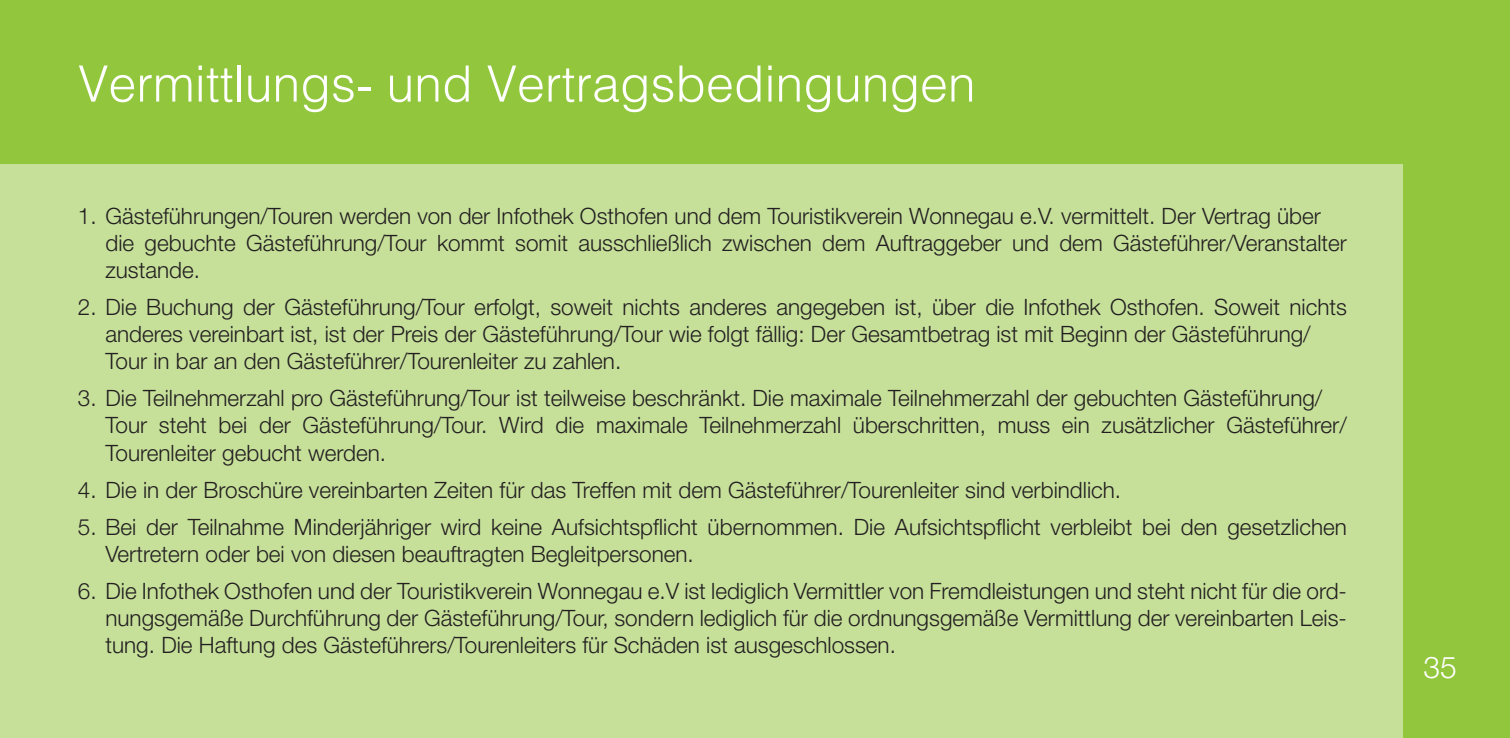
<style>
.page{position:relative;width:1510px;height:738px;background:#fff}
.page>*{position:absolute;margin:0;border:0;box-sizing:border-box;transform-origin:0 0}
.t1{font:300 50px "Helvetica";color:#fff}
.t2{font:300 30px "Helvetica Neue";color:#fff}
.t3{font:300 22.5px/27px "Helvetica Neue";color:#231f20}
</style>
<div class="page">
<div style="left:0;top:0;width:1509px;height:737px;background:#c6e09a"></div>
<div style="left:0;top:0;width:1403px;height:163px;background:#92c73d"></div>
<div style="left:1403px;top:0;width:106px;height:737px;background:#92c73d"></div>
<h1 class="t1" style="left:78px;top:41px;width:899px">Vermittlungs- und Vertragsbedingungen</h1>
<p class="t3" style="left:105px;top:202px;width:1243px;text-indent:-27px">1. Gästeführungen/Touren werden von der Infothek Osthofen und dem Touristikverein Wonnegau e.V. vermittelt. Der Vertrag über die gebuchte Gästeführung/Tour kommt somit ausschließlich zwischen dem Auftraggeber und dem Gästeführer/Veranstalter zustande.</p>
<p class="t3" style="left:105px;top:293px;width:1243px;text-indent:-27px">2. Die Buchung der Gästeführung/Tour erfolgt, soweit nichts anderes angegeben ist, über die Infothek Osthofen. Soweit nichts anderes vereinbart ist, ist der Preis der Gästeführung/Tour wie folgt fällig: Der Gesamtbetrag ist mit Beginn der Gästeführung/<br>Tour in bar an den Gästeführer/Tourenleiter zu zahlen.</p>
<p class="t3" style="left:105px;top:384px;width:1242px;text-indent:-27px">3. Die Teilnehmerzahl pro Gästeführung/Tour ist teilweise beschränkt. Die maximale Teilnehmerzahl der gebuchten Gästeführung/<br>Tour steht bei der Gästeführung/Tour. Wird die maximale Teilnehmerzahl überschritten, muss ein zusätzlicher Gästeführer/<br>Tourenleiter gebucht werden.</p>
<p class="t3" style="left:78px;top:475px;width:1044px">4. Die in der Broschüre vereinbarten Zeiten für das Treffen mit dem Gästeführer/Tourenleiter sind verbindlich.</p>
<p class="t3" style="left:105px;top:512px;width:1243px;text-indent:-27px">5. Bei der Teilnahme Minderjähriger wird keine Aufsichtspflicht übernommen. Die Aufsichtspflicht verbleibt bei den gesetzlichen<br>Vertretern oder bei von diesen beauftragten Begleitpersonen.</p>
<p class="t3" style="left:105px;top:576px;width:1243px;text-align:justify;text-indent:-27px">6. Die Infothek Osthofen und der Touristikverein Wonnegau e.V ist lediglich Vermittler von Fremdleistungen und steht nicht für die ord&shy;nungsgemäße Durchführung der Gästeführung/Tour, sondern lediglich für die ordnungsgemäße Vermittlung der vereinbarten Leis&shy;tung. Die Haftung des Gästeführers/Tourenleiters für Schäden ist ausgeschlossen.</p>
<h2 class="t2" style="left:1423px;top:648px;width:35px">35</h2>
</div>
